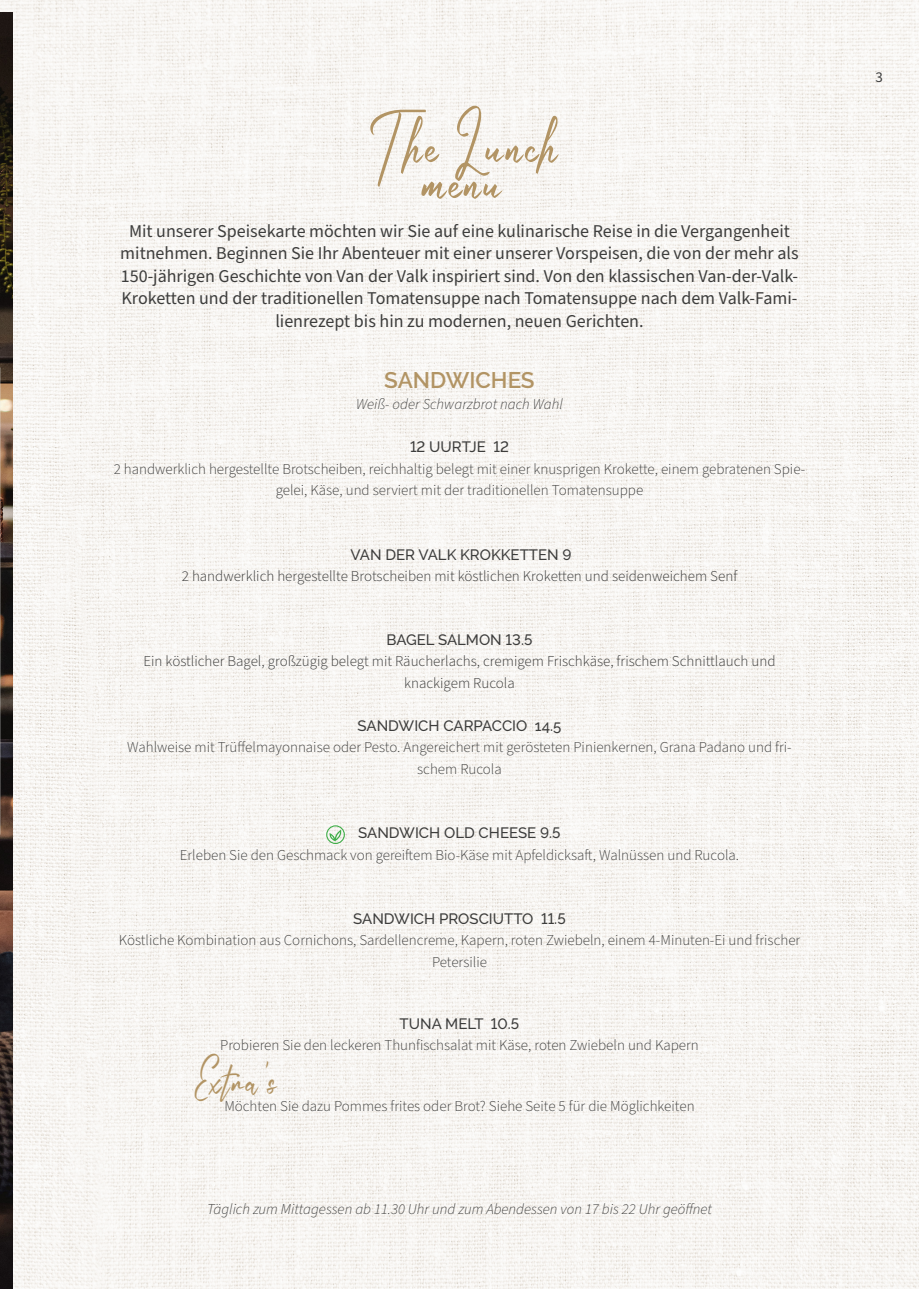
<style>
.page{position:relative;width:919px;height:1289px;background:#fff}
.page>*{position:absolute;margin:0;border:0;box-sizing:border-box;transform-origin:0 0}
.t1{font:72px "Autumn Field";letter-spacing:.05em;color:#b29464}
.t2{font:49.5px "Autumn Field";letter-spacing:.05em;color:#b29464}
.body{font:600 22.5px "Raleway";color:#b29464}
.t3{font:18px/22.5px "Source Sans Pro";color:#3d3d3c;text-align:center}
.KOP_NIEUW{font:300 15px/21.5px "Source Sans Pro";color:#3d3d3c;text-align:center}
.body-2{font:300 15px "Source Sans 3";color:#3d3d3c}
.body-3{font:500 15px "Raleway";color:#3d3d3c}
.body-4{font:italic 300 15px "Source Sans Pro";color:#3d3d3c}
.t4{font:15px "Source Sans Pro";color:#3d3d3c}
</style>
<div class="page">
<img style="left:0;top:0;width:918px;height:1288px">
<img style="left:0;top:13px;width:13px;height:1275px">
<svg style="left:326px;top:825px;width:19px;height:19px"></svg>
<p class="t1" style="left:364px;top:92px;width:192px">The Lunch</p>
<p class="t1" style="left:420px;top:128px;width:80px">menu</p>
<p class="t3" style="left:120px;top:220px;width:679px">Mit unserer Speisekarte möchten wir Sie auf eine kulinarische Reise in die Vergangenheit mitnehmen. Beginnen Sie Ihr Abenteuer mit einer unserer Vorspeisen, die von der mehr als 150-jährigen Geschichte von Van der Valk inspiriert sind. Von den klassischen Van-der-Valk-Kroketten und der traditionellen Tomatensuppe nach Tomatensuppe nach dem Valk-Fami&shy;lienrezept bis hin zu modernen, neuen Gerichten.</p>
<p class="body" style="left:384px;top:367px;width:152px">SANDWICHES</p>
<p class="body-4" style="left:356px;top:394px;width:208px">Weiß- oder Schwarzbrot nach Wahl</p>
<p class="body-3" style="left:410px;top:438px;width:100px">12 UURTJE 12</p>
<p class="KOP_NIEUW" style="left:114px;top:458px;width:692px">2 handwerklich hergestellte Brotscheiben, reichhaltig belegt mit einer knusprigen Krokette, einem gebratenen Spie&shy;gelei, Käse, und serviert mit der traditionellen Tomatensuppe</p>
<p class="body-3" style="left:350px;top:545px;width:222px">VAN DER VALK KROKKETTEN 9</p>
<p class="body-2" style="left:182px;top:567px;width:557px">2 handwerklich hergestellte Brotscheiben mit köstlichen Kroketten und seidenweichem Senf</p>
<p class="body-3" style="left:386px;top:631px;width:147px">BAGEL SALMON 13.5</p>
<p class="body-2" style="left:143px;top:652px;width:633px">Ein köstlicher Bagel, großzügig belegt mit Räucherlachs, cremigem Frischkäse, frischem Schnittlauch und</p>
<p class="body-2" style="left:404px;top:673px;width:112px">knackigem Rucola</p>
<p class="body-3" style="left:357px;top:717px;width:205px">SANDWICH CARPACCIO 14.5</p>
<p class="KOP_NIEUW" style="left:127px;top:737px;width:665px">Wahlweise mit Trüffelmayonnaise oder Pesto. Angereichert mit gerösteten Pinienkernen, Grana Padano und fri&shy;schem Rucola</p>
<p class="body-3" style="left:358px;top:824px;width:204px">SANDWICH OLD CHEESE 9.5</p>
<p class="KOP_NIEUW" style="left:180px;top:844px;width:561px">Erleben Sie den Geschmack von gereiftem Bio-Käse mit Apfeldicksaft, Walnüssen und Rucola.</p>
<p class="body-3" style="left:353px;top:910px;width:214px">SANDWICH PROSCIUTTO 11.5</p>
<p class="KOP_NIEUW" style="left:119px;top:930px;width:683px">Köstliche Kombination aus Cornichons, Sardellencreme, Kapern, roten Zwiebeln, einem 4-Minuten-Ei und frischer<br>Petersilie</p>
<p class="body-3" style="left:399px;top:1014px;width:121px">TUNA MELT 10.5</p>
<p class="KOP_NIEUW" style="left:220px;top:1034px;width:480px">Probieren Sie den leckeren Thunfischsalat mit Käse, roten Zwiebeln und Kapern</p>
<p class="t2" style="left:196px;top:1043px;width:80px">Extra's</p>
<p class="KOP_NIEUW" style="left:224px;top:1095px;width:472px">Möchten Sie dazu Pommes frites oder Brot? Siehe Seite 5 für die Möglichkeiten</p>
<p class="body-4" style="left:207px;top:1199px;width:506px">Täglich zum Mittagessen ab 11.30 Uhr und zum Abendessen von 17 bis 22 Uhr geöffnet</p>
<p class="t4" style="left:875px;top:67px;width:9px">3</p>
</div>
